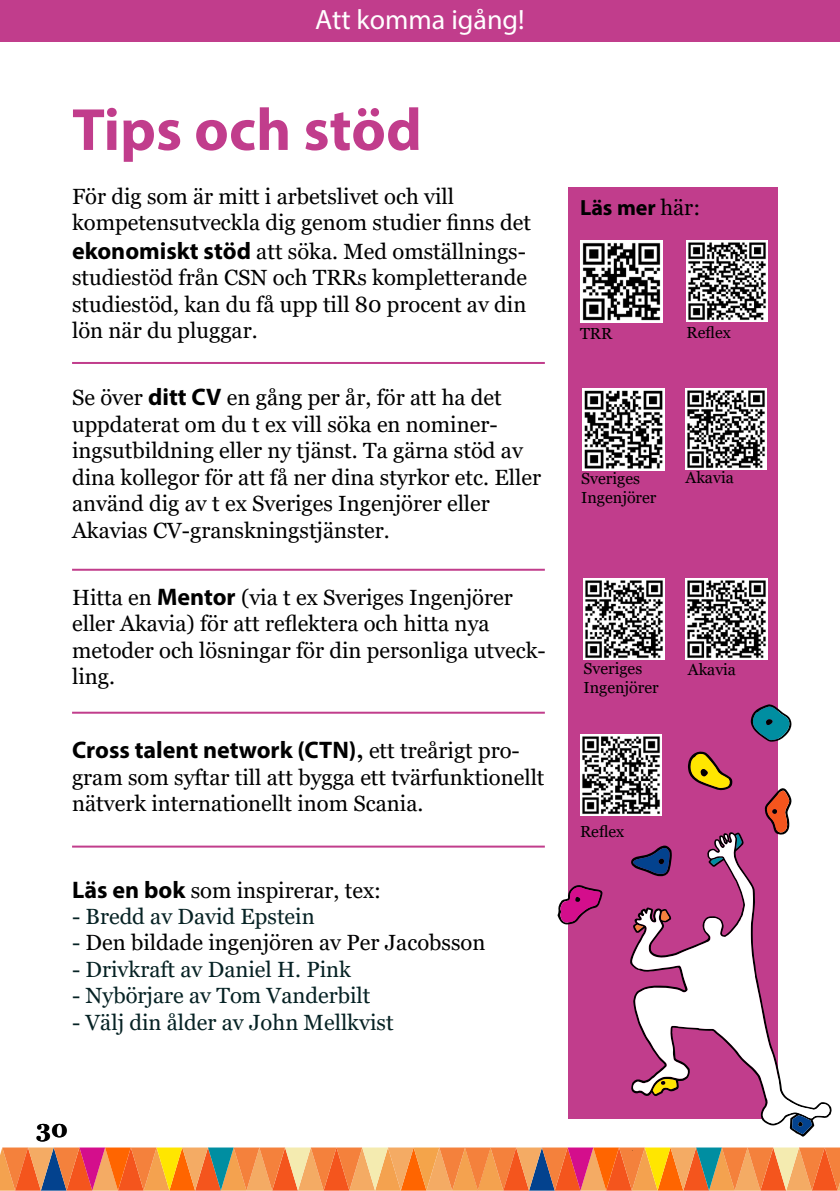
<style>
.page{position:relative;width:840px;height:1191px;background:#fff}
.page>*{position:absolute;margin:0;border:0;box-sizing:border-box;transform-origin:0 0}
.t1{font:700 60px "Myriad Pro";color:#c13d8c}
.t2{font:28px "Myriad Pro";color:#fff}
.t3{font:700 24px "Myriad Pro";color:#000}
.t4{font:700 24px "Georgia";color:#000}
.t5{font:22px/26.4px "Georgia";color:#000}
.t6{font:22px "Georgia";color:#062224}
.t7{font:22px "Georgia";color:#000101}
.t8{font:700 22px "Myriad Pro";color:#000}
.t9{font:16px/19.2px "Georgia";color:#000}
.s1{font-family:"Myriad Pro";font-weight:700;font-size:24px}
.s2{font-family:"Georgia";font-size:22px}
.s3{font-family:"Georgia";font-weight:400;font-size:22px}
.s4{color:#062224}
.s5{font-family:"Georgia";font-weight:400}
</style>
<div class="page">
<div style="left:568px;top:187px;width:210px;height:932px;background:#c13d8c"></div>
<div style="left:0;top:0;width:839px;height:42px;background:#c13d8c"></div>
<img style="left:580px;top:241px;width:81px;height:82px">
<img style="left:686px;top:241px;width:81px;height:81px">
<img style="left:583px;top:578px;width:81px;height:82px">
<img style="left:685px;top:578px;width:81px;height:81px">
<img style="left:685px;top:388px;width:81px;height:81px">
<img style="left:582px;top:388px;width:82px;height:82px">
<svg style="left:0;top:1147px;width:839px;height:43px;background:#e5894c"></svg>
<svg style="left:631px;top:834px;width:198px;height:289px;fill:#fff"></svg>
<svg style="left:660px;top:910px;width:9px;height:10px"></svg>
<svg style="left:735px;top:834px;width:6px;height:14px"></svg>
<svg style="left:710px;top:857px;width:12px;height:8px"></svg>
<svg style="left:634px;top:924px;width:9px;height:7px"></svg>
<svg style="left:719px;top:835px;width:8px;height:10px"></svg>
<svg style="left:791px;top:1115px;width:20px;height:19px"></svg>
<svg style="left:652px;top:1079px;width:24px;height:15px"></svg>
<svg style="left:557px;top:885px;width:45px;height:39px"></svg>
<svg style="left:764px;top:788px;width:27px;height:47px"></svg>
<svg style="left:631px;top:845px;width:40px;height:31px"></svg>
<svg style="left:750px;top:704px;width:41px;height:37px"></svg>
<svg style="left:688px;top:751px;width:44px;height:39px"></svg>
<hr style="left:72px;top:362px;width:472px;height:2px;background:#c13d8c">
<hr style="left:72px;top:569px;width:472px;height:2px;background:#c13d8c">
<hr style="left:72px;top:711px;width:472px;height:2px;background:#c13d8c">
<hr style="left:72px;top:845px;width:472px;height:2px;background:#c13d8c">
<img style="left:580px;top:734px;width:81px;height:82px">
<p class="t2" style="left:315px;top:2px;width:211px">Att komma igång!</p>
<h1 class="t1" style="left:72px;top:91px;width:351px">Tips och stöd</h1>
<p class="t5" style="left:72px;top:183px;width:460px">För dig som är mitt i arbetslivet och vill kompetensutveckla dig genom studier finns det</p>
<p class="t5" style="left:72px;top:239px;width:456px;text-align:justify"><span class="s1">ekonomiskt stöd</span> att söka. Med omställnings&shy;studiestöd från CSN och TRRs kompletterande studiestöd, kan du få upp till 80 procent av din lön när du pluggar.</p>
<p class="t5" style="left:72px;top:385px;width:470px">Se över <span class="s1">ditt CV</span> en gång per år, för att ha det uppdaterat om du t ex vill söka en nominer&shy;ingsutbildning eller ny tjänst. Ta gärna stöd av dina kollegor för att få ner dina styrkor etc. Eller använd dig av t ex Sveriges Ingenjörer eller Akavias CV-granskningstjänster.</p>
<p class="t5" style="left:72px;top:584px;width:475px">Hitta en <span class="s1">Mentor</span> (via t ex Sveriges Ingenjörer eller Akavia) för att reflektera och hitta nya metoder och lösningar för din personliga utveck&shy;ling.</p>
<p class="t3" style="left:72px;top:734px;width:449px">Cross talent network (CTN)<span class="s2">,</span> <span class="s3">ett treårigt pro-</span></p>
<p class="t5" style="left:72px;top:764px;width:473px">gram som syftar till att bygga ett tvärfunktionellt nätverk internationellt inom Scania.</p>
<p class="t5" style="left:72px;top:877px;width:310px"><span class="s1">Läs en bok</span> som inspirerar, tex:</p>
<p class="t6" style="left:72px;top:903px;width:244px">- Bredd av David Epstein</p>
<p class="t7" style="left:72px;top:929px;width:414px"><span class="s4">-</span> Den bildade ingenjören av Per Jacobsson</p>
<p class="t6" style="left:72px;top:956px;width:280px">- Drivkraft av Daniel H. Pink</p>
<p class="t6" style="left:72px;top:982px;width:300px">- Nybörjare av Tom Vanderbilt</p>
<p class="t6" style="left:72px;top:1008px;width:323px">- Välj din ålder av John Mellkvist</p>
<p class="t8" style="left:579px;top:194px;width:122px">Läs mer <span class="s5">här:</span></p>
<p class="t9" style="left:579px;top:324px;width:34px">TRR</p>
<p class="t9" style="left:686px;top:323px;width:46px">Reflex</p>
<p class="t9" style="left:581px;top:469px;width:60px">Sveriges</p>
<p class="t9" style="left:685px;top:468px;width:50px">Akavia</p>
<p class="t9" style="left:581px;top:488px;width:77px">Ingenjörer</p>
<p class="t9" style="left:583px;top:659px;width:77px">Sveriges<br>Ingenjörer</p>
<p class="t9" style="left:687px;top:660px;width:50px">Akavia</p>
<p class="t9" style="left:579px;top:822px;width:46px">Reflex</p>
<p class="t4" style="left:36px;top:1113px;width:33px">30</p>
</div>
